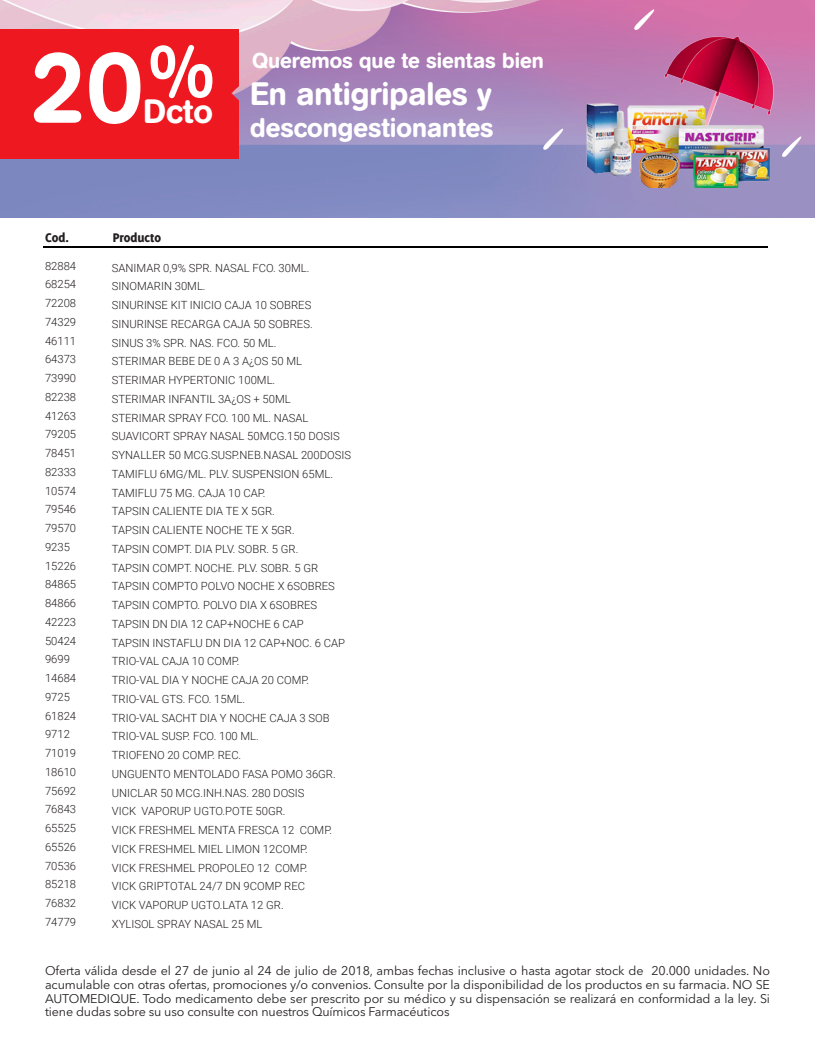
<style>
.page{position:relative;width:815px;height:1063px;background:#fff}
.page>*{position:absolute;margin:0;border:0;box-sizing:border-box;transform-origin:0 0}
.t1{font:500 100.5px "AG Book Rounded";color:#fff}
.t2{font:500 74.88px "AG Book Rounded";color:#fff}
.t3{font:500 33.5px "AG Book Rounded";color:#fff}
.t4{font:500 32.12px "AG Book Rounded";color:#fff}
.t5{font:500 26.75px "AG Book Rounded";color:#fff}
.t6{font:500 21.5px "AG Book Rounded";color:#fff}
.t7{font:800 13.75px "Delicious";color:#231f20}
.t8{font:12.5px/13.8px "Avenir Next LT Pro";letter-spacing:-.01em;color:#231f20;text-align:justify}
.t9{font:300 11.25px "Roboto";color:#231f20}
</style>
<div class="page">
<img style="left:0;top:0;width:815px;height:218px">
<img style="left:0;top:1px;width:554px;height:129px">
<hr style="left:43px;top:246px;width:725px;height:2px;background:#000">
<div style="left:0;top:29px;width:239px;height:129px;background:#ed1820"></div>
<img style="left:571px;top:37px;width:203px;height:150px">
<img style="left:776px;top:131px;width:30px;height:32px">
<img style="left:537px;top:124px;width:30px;height:32px">
<img style="left:628px;top:4px;width:30px;height:33px">
<h2 class="t2" style="left:149px;top:28px;width:67px">%</h2>
<h1 class="t1" style="left:30px;top:29px;width:114px">20</h1>
<h3 class="t3" style="left:143px;top:92px;width:71px">Dcto</h3>
<p class="t7" style="left:45px;top:230px;width:26px">Cod.</p>
<p class="t7" style="left:113px;top:230px;width:50px">Producto</p>
<h3 class="t6" style="left:252px;top:48px;width:293px">Queremos que te sientas bien</h3>
<h3 class="t4" style="left:250px;top:75px;width:243px">En antigripales y</h3>
<h3 class="t5" style="left:250px;top:112px;width:245px">descongestionantes</h3>
<p class="t9" style="left:45px;top:258px;width:33px">82884</p>
<p class="t9" style="left:45px;top:277px;width:33px">68254</p>
<p class="t9" style="left:45px;top:295px;width:33px">72208</p>
<p class="t9" style="left:45px;top:314px;width:33px">74329</p>
<p class="t9" style="left:45px;top:333px;width:33px">46111</p>
<p class="t9" style="left:45px;top:352px;width:33px">64373</p>
<p class="t9" style="left:45px;top:370px;width:33px">73990</p>
<p class="t9" style="left:45px;top:389px;width:33px">82238</p>
<p class="t9" style="left:45px;top:408px;width:33px">41263</p>
<p class="t9" style="left:45px;top:427px;width:33px">79205</p>
<p class="t9" style="left:45px;top:445px;width:33px">78451</p>
<p class="t9" style="left:45px;top:464px;width:33px">82333</p>
<p class="t9" style="left:45px;top:483px;width:33px">10574</p>
<p class="t9" style="left:45px;top:502px;width:33px">79546</p>
<p class="t9" style="left:45px;top:520px;width:33px">79570</p>
<p class="t9" style="left:45px;top:539px;width:26px">9235</p>
<p class="t9" style="left:45px;top:558px;width:33px">15226</p>
<p class="t9" style="left:45px;top:577px;width:33px">84865</p>
<p class="t9" style="left:45px;top:595px;width:33px">84866</p>
<p class="t9" style="left:45px;top:614px;width:33px">42223</p>
<p class="t9" style="left:45px;top:633px;width:33px">50424</p>
<p class="t9" style="left:45px;top:652px;width:26px">9699</p>
<p class="t9" style="left:45px;top:670px;width:33px">14684</p>
<p class="t9" style="left:45px;top:689px;width:26px">9725</p>
<p class="t9" style="left:45px;top:708px;width:33px">61824</p>
<p class="t9" style="left:45px;top:727px;width:26px">9712</p>
<p class="t9" style="left:45px;top:745px;width:33px">71019</p>
<p class="t9" style="left:45px;top:764px;width:33px">18610</p>
<p class="t9" style="left:45px;top:783px;width:33px">75692</p>
<p class="t9" style="left:45px;top:802px;width:33px">76843</p>
<p class="t9" style="left:45px;top:820px;width:33px">65525</p>
<p class="t9" style="left:45px;top:839px;width:33px">65526</p>
<p class="t9" style="left:45px;top:858px;width:33px">70536</p>
<p class="t9" style="left:45px;top:877px;width:33px">85218</p>
<p class="t9" style="left:45px;top:895px;width:33px">76832</p>
<p class="t9" style="left:45px;top:914px;width:33px">74779</p>
<p class="t9" style="left:112px;top:260px;width:199px">SANIMAR 0,9% SPR. NASAL FCO. 30ML.</p>
<p class="t9" style="left:112px;top:279px;width:95px">SINOMARIN 30ML.</p>
<p class="t9" style="left:112px;top:297px;width:201px">SINURINSE KIT INICIO CAJA 10 SOBRES</p>
<p class="t9" style="left:112px;top:316px;width:202px">SINURINSE RECARGA CAJA 50 SOBRES.</p>
<p class="t9" style="left:112px;top:335px;width:166px">SINUS 3% SPR. NAS. FCO. 50 ML.</p>
<p class="t9" style="left:112px;top:354px;width:192px">STERIMAR BEBE DE 0 A 3 A¿OS 50 ML</p>
<p class="t9" style="left:112px;top:372px;width:165px">STERIMAR HYPERTONIC 100ML.</p>
<p class="t9" style="left:112px;top:391px;width:180px">STERIMAR INFANTIL 3A¿OS + 50ML</p>
<p class="t9" style="left:112px;top:410px;width:198px">STERIMAR SPRAY FCO. 100 ML. NASAL</p>
<p class="t9" style="left:112px;top:429px;width:230px">SUAVICORT SPRAY NASAL 50MCG.150 DOSIS</p>
<p class="t9" style="left:112px;top:447px;width:241px">SYNALLER 50 MCG.SUSP.NEB.NASAL 200DOSIS</p>
<p class="t9" style="left:112px;top:466px;width:223px">TAMIFLU 6MG/ML. PLV. SUSPENSION 65ML.</p>
<p class="t9" style="left:112px;top:485px;width:155px">TAMIFLU 75 MG. CAJA 10 CAP.</p>
<p class="t9" style="left:112px;top:504px;width:165px">TAPSIN CALIENTE DIA TE X 5GR.</p>
<p class="t9" style="left:112px;top:522px;width:184px">TAPSIN CALIENTE NOCHE TE X 5GR.</p>
<p class="t9" style="left:112px;top:541px;width:188px">TAPSIN COMPT. DIA PLV. SOBR. 5 GR.</p>
<p class="t9" style="left:112px;top:560px;width:208px">TAPSIN COMPT. NOCHE. PLV. SOBR. 5 GR</p>
<p class="t9" style="left:112px;top:579px;width:225px">TAPSIN COMPTO POLVO NOCHE X 6SOBRES</p>
<p class="t9" style="left:112px;top:597px;width:207px">TAPSIN COMPTO. POLVO DIA X 6SOBRES</p>
<p class="t9" style="left:112px;top:616px;width:193px">TAPSIN DN DIA 12 CAP+NOCHE 6 CAP</p>
<p class="t9" style="left:112px;top:635px;width:235px">TAPSIN INSTAFLU DN DIA 12 CAP+NOC. 6 CAP</p>
<p class="t9" style="left:112px;top:654px;width:129px">TRIO-VAL CAJA 10 COMP.</p>
<p class="t9" style="left:112px;top:672px;width:199px">TRIO-VAL DIA Y NOCHE CAJA 20 COMP.</p>
<p class="t9" style="left:112px;top:691px;width:135px">TRIO-VAL GTS. FCO. 15ML.</p>
<p class="t9" style="left:112px;top:710px;width:219px">TRIO-VAL SACHT DIA Y NOCHE CAJA 3 SOB</p>
<p class="t9" style="left:112px;top:729px;width:149px">TRIO-VAL SUSP. FCO. 100 ML.</p>
<p class="t9" style="left:112px;top:747px;width:131px">TRIOFENO 20 COMP. REC.</p>
<p class="t9" style="left:112px;top:766px;width:225px">UNGUENTO MENTOLADO FASA POMO 36GR.</p>
<p class="t9" style="left:112px;top:785px;width:194px">UNICLAR 50 MCG.INH.NAS. 280 DOSIS</p>
<p class="t9" style="left:112px;top:804px;width:175px">VICK VAPORUP UGTO.POTE 50GR.</p>
<p class="t9" style="left:112px;top:822px;width:222px">VICK FRESHMEL MENTA FRESCA 12 COMP.</p>
<p class="t9" style="left:112px;top:841px;width:198px">VICK FRESHMEL MIEL LIMON 12COMP.</p>
<p class="t9" style="left:112px;top:860px;width:197px">VICK FRESHMEL PROPOLEO 12 COMP.</p>
<p class="t9" style="left:112px;top:879px;width:195px">VICK GRIPTOTAL 24/7 DN 9COMP REC</p>
<p class="t9" style="left:112px;top:897px;width:173px">VICK VAPORUP UGTO.LATA 12 GR.</p>
<p class="t9" style="left:112px;top:916px;width:152px">XYLISOL SPRAY NASAL 25 ML</p>
<p class="t8" style="left:45px;top:964px;width:727px">Oferta válida desde el 27 de junio al 24 de julio de 2018, ambas fechas inclusive o hasta agotar stock de 20.000 unidades. No acumulable con otras ofertas, promociones y/o convenios. Consulte por la disponibilidad de los productos en su farmacia. NO SE AUTOMEDIQUE. Todo medicamento debe ser prescrito por su médico y su dispensación se realizará en conformidad a la ley. Si tiene dudas sobre su uso consulte con nuestros Químicos Farmacéuticos</p>
</div>
